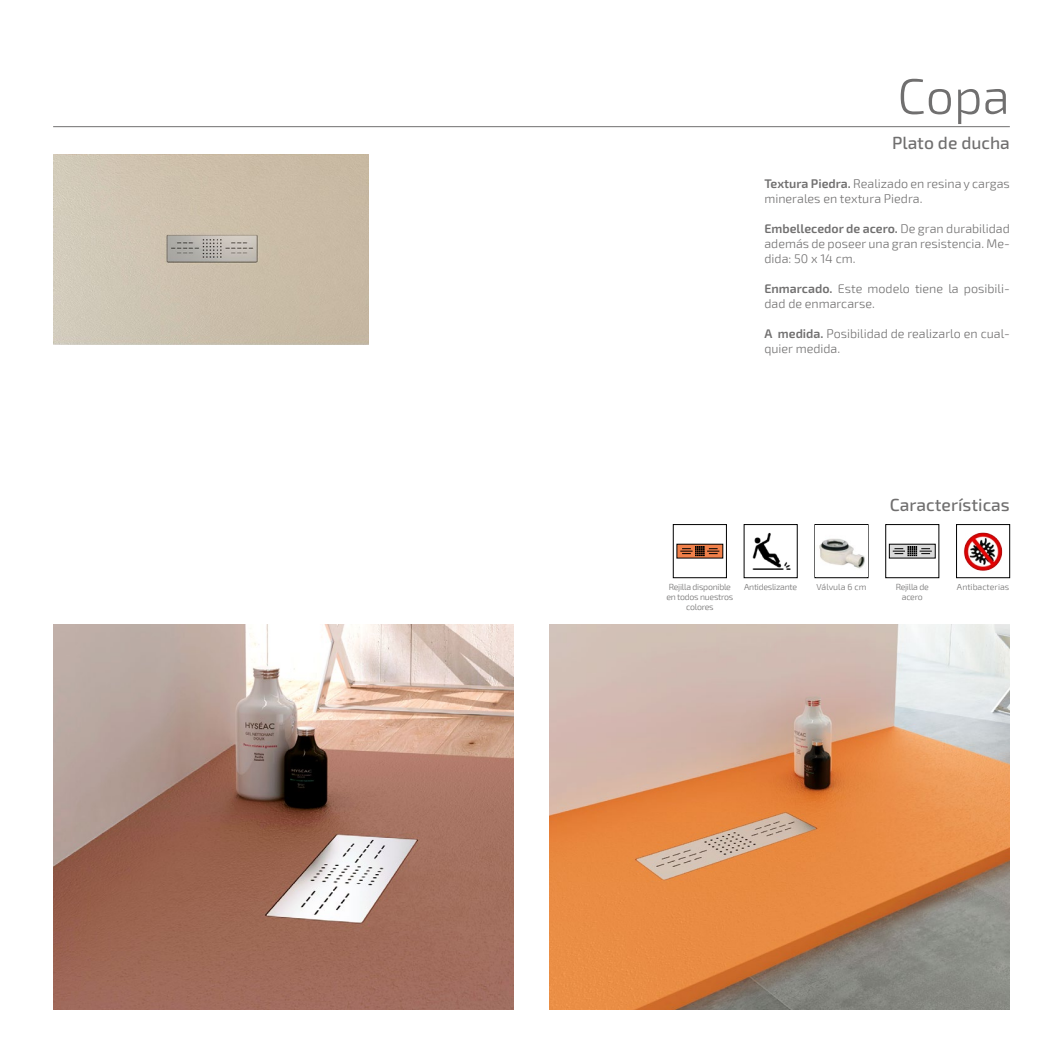
<style>
.page{position:relative;width:1063px;height:1063px;background:#fff}
.page>*{position:absolute;margin:0;border:0;box-sizing:border-box;transform-origin:0 0}
.t1{font:300 50px "Exo 2";color:#706f6f}
.t2{font:500 17.5px "Exo 2.0";color:#706f6f}
.t3{font:300 12.5px/15px "Exo 2";color:#706f6f}
.t4{font:600 12.5px "Exo 2.0";color:#706f6f}
.t5{font:300 8.75px/10px "Exo 2";letter-spacing:-.03em;color:#706f6f;text-align:center}
.t6{font:300 8.75px "Exo 2";color:#706f6f}
.s1{font-family:"Exo 2.0";font-weight:600}
.s2{font-family:"Exo 2";font-weight:300}
</style>
<div class="page">
<hr style="left:53px;top:126px;width:957px;height:1px;background:#706f6f">
<img style="left:53px;top:625px;width:461px;height:385px">
<img style="left:549px;top:625px;width:461px;height:385px">
<img style="left:53px;top:154px;width:316px;height:191px">
<img style="left:752px;top:532px;width:39px;height:38px">
<div style="left:744px;top:524px;width:53px;height:54px;border:1px solid #000"></div>
<img style="left:963px;top:532px;width:40px;height:39px">
<div style="left:956px;top:524px;width:54px;height:54px;border:1px solid #000"></div>
<div style="left:886px;top:524px;width:53px;height:54px;border:1px solid #000"></div>
<div style="left:889px;top:544px;width:46px;height:14px;background:#dadada"></div>
<svg style="left:893px;top:546px;width:39px;height:10px"></svg>
<div style="left:673px;top:524px;width:54px;height:54px;border:1px solid #000"></div>
<div style="left:677px;top:544px;width:46px;height:14px;background:#f0804a"></div>
<svg style="left:680px;top:546px;width:39px;height:10px"></svg>
<div style="left:815px;top:524px;width:53px;height:54px;border:1px solid #000"></div>
<img style="left:816px;top:526px;width:51px;height:51px">
<h1 class="t1" style="left:897px;top:67px;width:114px">Copa</h1>
<h2 class="t2" style="left:892px;top:132px;width:119px">Plato de ducha</h2>
<p class="t3" style="left:764px;top:176px;width:247px"><span class="s1">Textura Piedra.</span> Realizado en resina y cargas minerales en textura Piedra.</p>
<p class="t4" style="left:764px;top:221px;width:247px">Embellecedor de acero. <span class="s2">De gran durabilidad</span></p>
<p class="t3" style="left:764px;top:236px;width:247px">además de poseer una gran resistencia. Me&shy;dida: 50 x 14 cm.</p>
<p class="t3" style="left:764px;top:281px;width:247px"><span class="s1">Enmarcado.</span> Este modelo tiene la posibili&shy;dad de enmarcarse.</p>
<p class="t3" style="left:764px;top:326px;width:247px"><span class="s1">A medida.</span> Posibilidad de realizarlo en cual&shy;quier medida.</p>
<h2 class="t2" style="left:890px;top:494px;width:121px">Características</h2>
<p class="t5" style="left:669px;top:582px;width:64px">Rejilla disponible</p>
<p class="t6" style="left:817px;top:582px;width:51px">Válvula 6 cm</p>
<p class="t5" style="left:666px;top:592px;width:68px">en todos nuestros colores</p>
<p class="t5" style="left:744px;top:582px;width:55px">Antideslizante</p>
<p class="t5" style="left:896px;top:582px;width:35px">Rejilla de</p>
<p class="t6" style="left:957px;top:582px;width:54px">Antibacterias</p>
<p class="t5" style="left:902px;top:592px;width:22px">acero</p>
</div>
